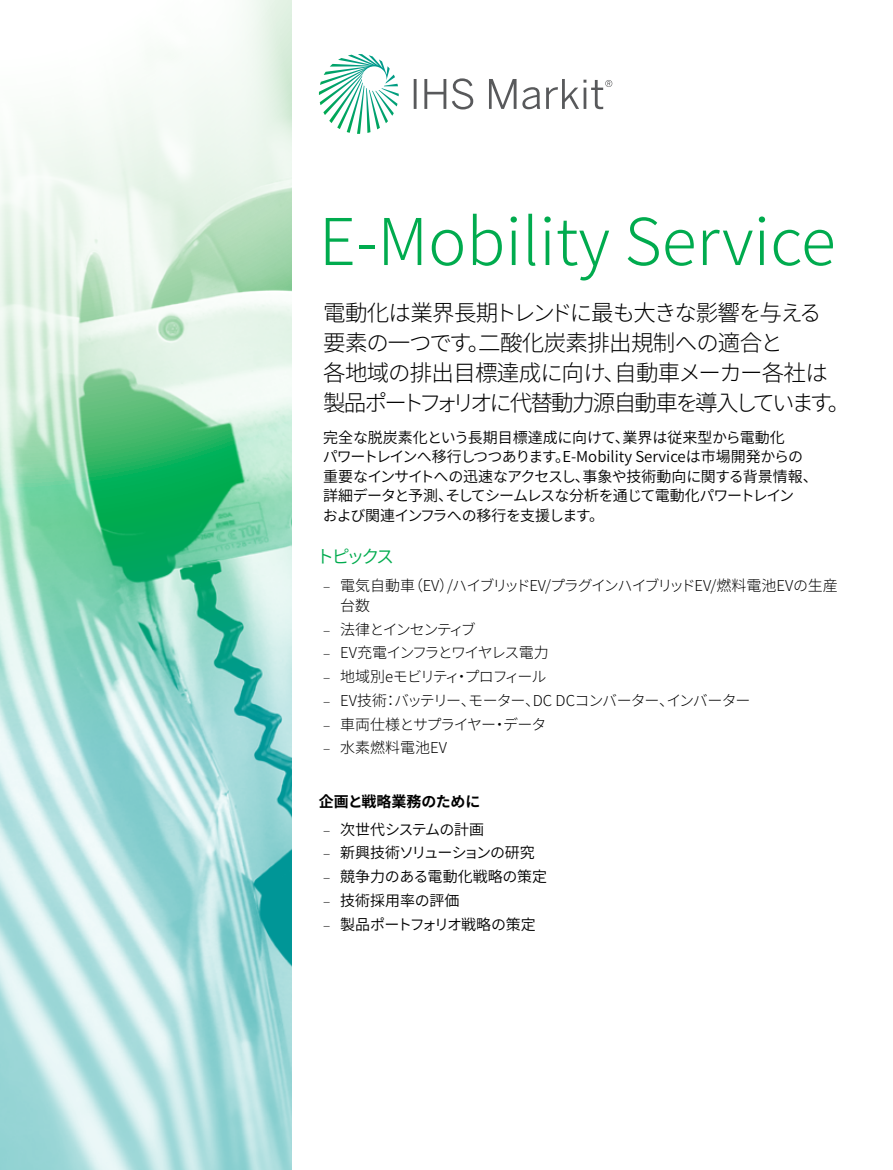
<style>
.page{position:relative;width:893px;height:1170px;background:#fff}
.page>*{position:absolute;margin:0;border:0;box-sizing:border-box;transform-origin:0 0}
.t1{font:300 64.5px "Source Han Sans";color:#00ab4e}
.t2{font:300 22.5px/30px "Source Han Sans";letter-spacing:-.06em;color:#000}
.t3{font:18px "Source Han Sans";letter-spacing:-.17em;color:#00ab4e}
.t4{font:15px/19.5px "Source Han Sans";letter-spacing:-.02em;color:#000}
.t5{font:300 15px/23.7px "Source Han Sans";letter-spacing:-.055em;color:#000}
.t6{font:700 15px/28px "Source Han Sans";letter-spacing:-.005em;color:#000}
.s1{font-family:"Source Sans Pro"}
.s2{font-family:"Source Sans Pro";font-weight:300}
.s3{font-weight:400}
</style>
<div class="page">
<svg style="left:319px;top:54px;width:80px;height:80px"></svg>
<svg style="left:414px;top:79px;width:3px;height:30px"></svg>
<svg style="left:424px;top:79px;width:22px;height:30px"></svg>
<svg style="left:452px;top:78px;width:21px;height:31px"></svg>
<svg style="left:489px;top:79px;width:51px;height:30px"></svg>
<svg style="left:546px;top:79px;width:66px;height:30px"></svg>
<svg style="left:0;top:758px;width:291px;height:411px;background:#b1dfdf"></svg>
<svg style="left:0;top:0;width:291px;height:758px"></svg>
<h1 class="t1" style="left:319px;top:205px;width:518px">E-Mobility Service</h1>
<h2 class="t2" style="left:323px;top:298px;width:529px">電動化は業界長期トレンドに最も大きな影響を与える<br>要素の一つです。二酸化炭素排出規制への適合と<br>各地域の排出目標達成に向け、自動車メーカー各社は製品ポートフォリオに代替動力源自動車を導入しています。</h2>
<p class="t4" style="left:323px;top:428px;width:497px">完全な脱炭素化という長期目標達成に向けて、業界は従来型から電動化<br>パワートレインへ移行しつつあります。E-Mobility Serviceは市場開発からの重要なインサイトへの迅速なアクセスし、事象や技術動向に関する背景情報、詳細データと予測、そしてシームレスな分析を通じて電動化パワートレイン<br>および関連インフラへの移行を支援します。</p>
<p class="t3" style="left:316px;top:546px;width:80px">トピックス</p>
<p class="t5" style="left:340px;top:576px;width:499px;line-height:19.5px;text-indent:-17px"><span class="s1">‒</span> 電気自動車（EV）/ハイブリッドEV/プラグインハイブリッドEV/燃料電池EVの生産台数</p>
<p class="t5" style="left:323px;top:617px;width:429px"><span class="s1">‒</span> 法律とインセンティブ<br><span class="s1">‒</span> EV充電インフラとワイヤレス電力<br><span class="s1">‒</span> 地域別eモビリティ・プロフィール<br><span class="s1">‒</span> EV技術：バッテリー、モーター、DC DCコンバーター、インバーター<span class="s1">‒</span> 車両仕様とサプライヤー・データ<br><span class="s1">‒</span> 水素燃料電池EV</p>
<p class="t6" style="left:319px;top:787px;width:167px">企画と戦略業務のために<span class="s2">‒</span> <span class="s3">次世代システムの計画</span></p>
<p class="t4" style="left:323px;top:841px;width:225px;line-height:23.7px"><span class="s2">‒</span> 新興技術ソリューションの研究<br><span class="s2">‒</span> 競争力のある電動化戦略の策定<span class="s2">‒</span> 技術採用率の評価<br><span class="s2">‒</span> 製品ポートフォリオ戦略の策定</p>
</div>
